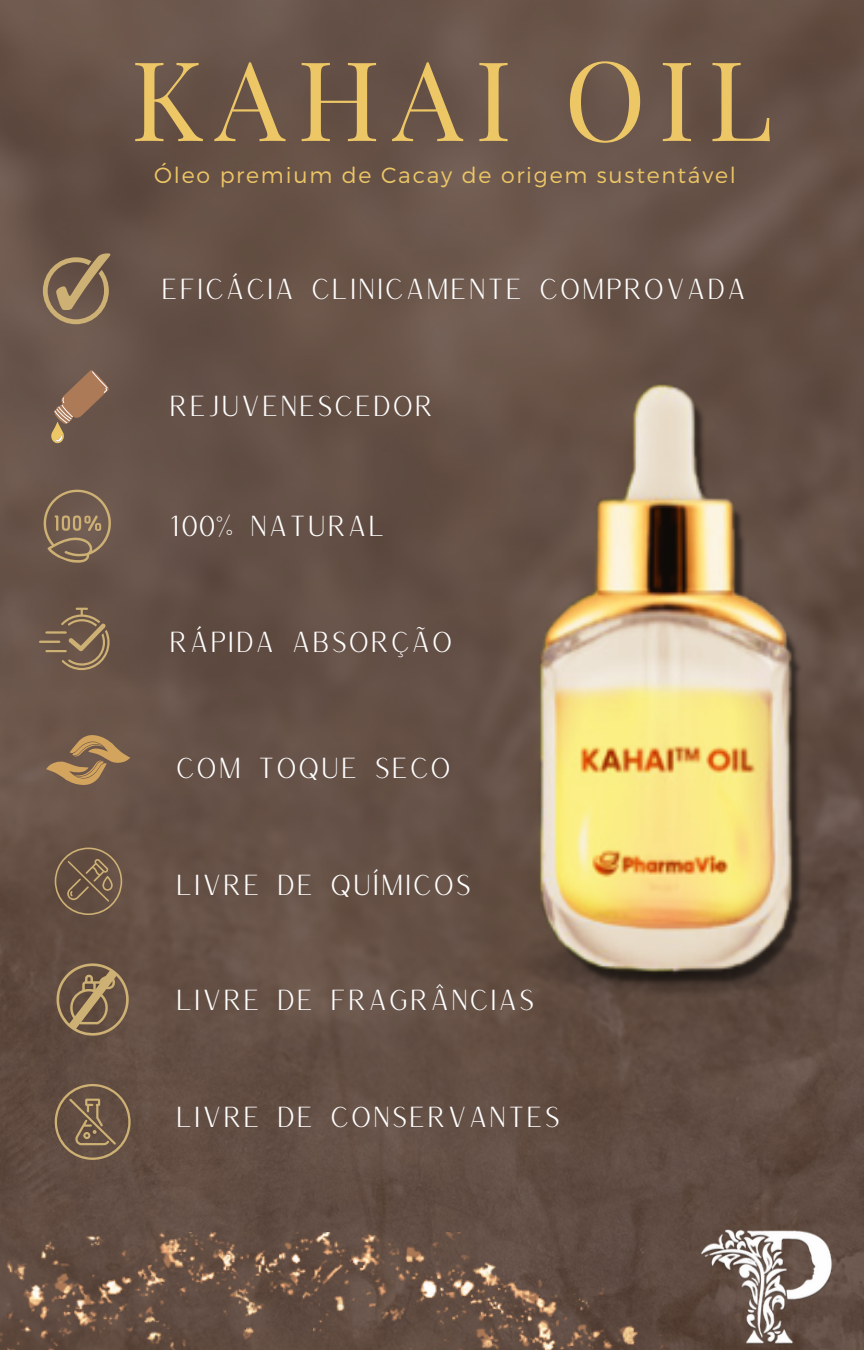
<style>
.page{position:relative;width:864px;height:1350px;background:#fff}
.page>*{position:absolute;margin:0;border:0;box-sizing:border-box;transform-origin:0 0}
.t1{font:110.7px "Playfair Display";letter-spacing:.11em;color:#edc666}
.t2{font:28.12px "Versailles";letter-spacing:.02em;color:#fff}
.t3{font:300 22.05px "Montserrat";letter-spacing:.08em;color:#edc666}
</style>
<div class="page">
<img style="left:0;top:0;width:864px;height:1232px">
<div style="left:0;top:496px;width:15px;height:320px;background:#6c564b"></div>
<img style="left:0;top:1232px;width:696px;height:118px">
<svg style="left:43px;top:253px;width:67px;height:71px;background:#897257"></svg>
<svg style="left:51px;top:368px;width:59px;height:76px;background:#856854"></svg>
<svg style="left:44px;top:490px;width:67px;height:73px;background:#806955"></svg>
<svg style="left:39px;top:608px;width:71px;height:62px;background:#7b6550"></svg>
<svg style="left:46px;top:733px;width:84px;height:53px;background:#8e7051"></svg>
<svg style="left:55px;top:848px;width:67px;height:67px;background:#725b49"></svg>
<svg style="left:55px;top:1084px;width:76px;height:76px;background:#745e4a"></svg>
<svg style="left:56px;top:960px;width:73px;height:79px;background:#7d664e"></svg>
<img style="left:696px;top:1180px;width:168px;height:170px">
<img style="left:498px;top:361px;width:366px;height:685px">
<p class="t1" style="left:131px;top:21px;width:644px">KAHAI OIL</p>
<p class="t3" style="left:154px;top:160px;width:583px">Óleo premium de Cacay de origem sustentável</p>
<p class="t2" style="left:161px;top:270px;width:587px">EFICÁCIA CLINICAMENTE COMPROVADA</p>
<p class="t2" style="left:169px;top:388px;width:267px">REJUVENESCEDOR</p>
<p class="t2" style="left:169px;top:508px;width:218px">100% NATURAL</p>
<p class="t2" style="left:169px;top:624px;width:286px">RÁPIDA ABSORÇÃO</p>
<p class="t2" style="left:175px;top:750px;width:278px">COM TOQUE SECO</p>
<p class="t2" style="left:175px;top:867px;width:298px">LIVRE DE QUÍMICOS</p>
<p class="t2" style="left:175px;top:982px;width:361px">LIVRE DE FRAGRÂNCIAS</p>
<p class="t2" style="left:175px;top:1099px;width:387px">LIVRE DE CONSERVANTES</p>
</div>
